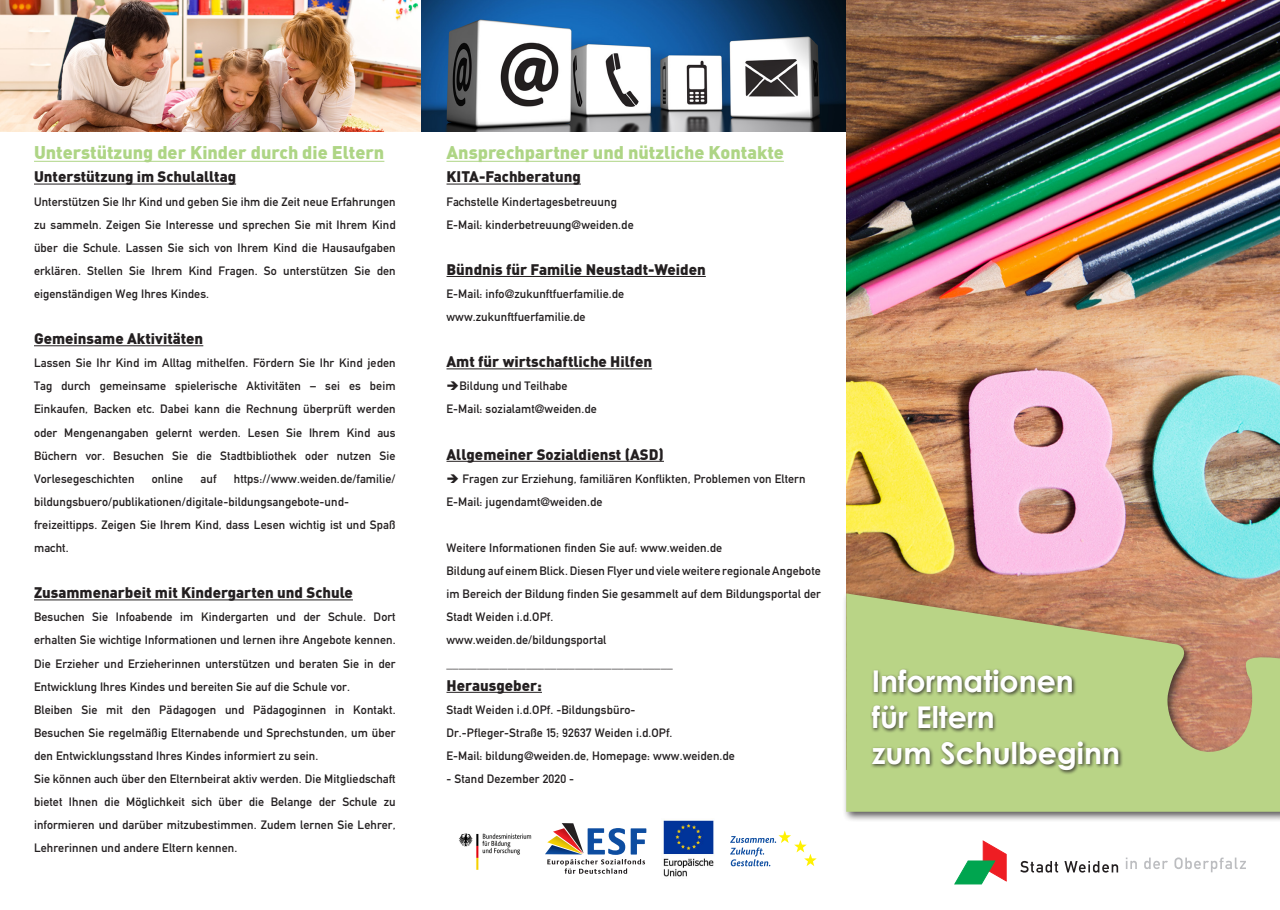
<style>
.page{position:relative;width:1280px;height:910px;background:#fff}
.page>*{position:absolute;margin:0;border:0;box-sizing:border-box;transform-origin:0 0}
.Headline{font:700 30px "Century Gothic";color:#fff}
.SubHead_2{font:900 18px "DIN";color:#aed585}
.SubHead{font:900 15px "DIN";color:#231f20}
.Fließtext{font:12px/23.1px "DIN 1451 Mittelschrift Alt Regular";letter-spacing:.01em;color:#231f20;text-align:justify}
</style>
<div class="page">
<svg style="left:1126px;top:857px;width:11px;height:12px"></svg>
<svg style="left:1144px;top:857px;width:24px;height:12px"></svg>
<svg style="left:1174px;top:857px;width:72px;height:15px"></svg>
<svg style="left:955px;top:841px;width:51px;height:43px"></svg>
<svg style="left:1064px;top:861px;width:54px;height:12px"></svg>
<svg style="left:1020px;top:861px;width:38px;height:12px"></svg>
<img style="left:421px;top:0;width:425px;height:132px">
<img style="left:0;top:0;width:421px;height:132px">
<img style="left:846px;top:0;width:434px;height:590px">
<div style="left:842px;top:590px;width:438px;height:232px;background:#231f20;opacity:.75"></div>
<svg style="left:846px;top:593px;width:434px;height:219px;background:#bbba7b"></svg>
<div style="left:870px;top:668px;width:253px;height:107px;background:#231f20;opacity:.75"></div>
<hr style="left:34px;top:161px;width:350px;height:1px;background:#aed585">
<hr style="left:34px;top:184px;width:202px;height:1px;background:#231f20">
<hr style="left:34px;top:345px;width:169px;height:1px;background:#231f20">
<hr style="left:34px;top:599px;width:319px;height:1px;background:#231f20">
<hr style="left:446px;top:161px;width:338px;height:1px;background:#aed585">
<hr style="left:446px;top:184px;width:135px;height:1px;background:#231f20">
<hr style="left:446px;top:276px;width:260px;height:1px;background:#231f20">
<hr style="left:446px;top:368px;width:206px;height:1px;background:#231f20">
<hr style="left:446px;top:461px;width:218px;height:1px;background:#231f20">
<hr style="left:446px;top:692px;width:96px;height:1px;background:#231f20">
<svg style="left:545px;top:823px;width:101px;height:51px"></svg>
<svg style="left:730px;top:830px;width:87px;height:36px"></svg>
<img style="left:662px;top:820px;width:52px;height:57px">
<img style="left:459px;top:833px;width:73px;height:37px">
<p class="SubHead_2" style="left:34px;top:141px;width:352px">Unterstützung der Kinder durch die Eltern</p>
<p class="SubHead" style="left:34px;top:167px;width:204px">Unterstützung im Schulalltag</p>
<p class="Fließtext" style="left:34px;top:190px;width:363px">Unterstützen Sie Ihr Kind und geben Sie ihm die Zeit neue Erfahrungen zu sammeln. Zeigen Sie Interesse und sprechen Sie mit Ihrem Kind über die Schule. Lassen Sie sich von Ihrem Kind die Hausaufgaben erklären. Stellen Sie Ihrem Kind Fragen. So unterstützen Sie den eigenständigen Weg Ihres Kindes.</p>
<p class="SubHead" style="left:34px;top:329px;width:171px">Gemeinsame Aktivitäten</p>
<p class="Fließtext" style="left:34px;top:351px;width:363px">Lassen Sie Ihr Kind im Alltag mithelfen. Fördern Sie Ihr Kind jeden Tag durch gemeinsame spielerische Aktivitäten – sei es beim Einkaufen, Backen etc. Dabei kann die Rechnung überprüft werden oder Mengenangaben gelernt werden. Lesen Sie Ihrem Kind aus Büchern vor. Besuchen Sie die Stadtbibliothek oder nutzen Sie Vorlesegeschichten</p>
<p class="Fließtext" style="left:34px;top:467px;width:363px;text-indent:200px">https://www.weiden.de/familie/ bildungsbuero/publikationen/digitale-bildungsangebote-und-</p>
<p class="Fließtext" style="left:34px;top:513px;width:363px">freizeittipps. Zeigen Sie Ihrem Kind, dass Lesen wichtig ist und Spaß macht.</p>
<p class="SubHead" style="left:34px;top:583px;width:320px">Zusammenarbeit mit Kindergarten und Schule</p>
<p class="Fließtext" style="left:34px;top:606px;width:363px">Besuchen Sie Infoabende im Kindergarten und der Schule. Dort erhalten Sie wichtige Informationen und lernen ihre Angebote kennen.<br>Die Erzieher und Erzieherinnen unterstützen und beraten Sie in der Entwicklung Ihres Kindes und bereiten Sie auf die Schule vor.</p>
<p class="Fließtext" style="left:34px;top:698px;width:363px">Bleiben Sie mit den Pädagogen und Pädagoginnen in Kontakt.<br>Besuchen Sie regelmäßig Elternabende und Sprechstunden, um über den Entwicklungsstand Ihres Kindes informiert zu sein.</p>
<p class="Fließtext" style="left:34px;top:767px;width:363px">Sie können auch über den Elternbeirat aktiv werden. Die Mitgliedschaft bietet Ihnen die Möglichkeit sich über die Belange der Schule zu informieren und darüber mitzubestimmen. Zudem lernen Sie Lehrer, Lehrerinnen und andere Eltern kennen.</p>
<p class="Fließtext" style="left:152px;top:467px;width:33px">online</p>
<p class="Fließtext" style="left:201px;top:467px;width:17px">auf</p>
<p class="SubHead_2" style="left:446px;top:141px;width:339px">Ansprechpartner und nützliche Kontakte</p>
<p class="SubHead" style="left:446px;top:167px;width:136px">KITA-Fachberatung</p>
<p class="Fließtext" style="left:446px;top:190px;width:172px">Fachstelle Kindertagesbetreuung</p>
<p class="Fließtext" style="left:446px;top:213px;width:189px">E-Mail: kinderbetreuung@weiden.de</p>
<p class="SubHead" style="left:446px;top:259px;width:261px">Bündnis für Familie Neustadt-Weiden</p>
<p class="Fließtext" style="left:446px;top:282px;width:179px">E-Mail: info@zukunftfuerfamilie.de</p>
<p class="Fließtext" style="left:446px;top:305px;width:141px">www.zukunftfuerfamilie.de</p>
<p class="SubHead" style="left:446px;top:352px;width:207px">Amt für wirtschaftliche Hilfen</p>
<p class="Fließtext" style="left:446px;top:375px;width:123px">➔Bildung und Teilhabe</p>
<p class="Fließtext" style="left:446px;top:398px;width:152px">E-Mail: sozialamt@weiden.de</p>
<p class="SubHead" style="left:446px;top:444px;width:219px">Allgemeiner Sozialdienst (ASD)</p>
<p class="Fließtext" style="left:446px;top:467px;width:360px">➔ Fragen zur Erziehung, familiären Konflikten, Problemen von Eltern</p>
<p class="Fließtext" style="left:446px;top:490px;width:157px">E-Mail: jugendamt@weiden.de</p>
<p class="Fließtext" style="left:446px;top:536px;width:277px">Weitere Informationen finden Sie auf: www.weiden.de</p>
<p class="Fließtext" style="left:446px;top:559px;width:376px">Bildung auf einem Blick. Diesen Flyer und viele weitere regionale Angebote im Bereich der Bildung finden Sie gesammelt auf dem Bildungsportal der Stadt Weiden i.d.OPf.</p>
<p class="Fließtext" style="left:446px;top:629px;width:161px">www.weiden.de/bildungsportal</p>
<p class="Fließtext" style="left:446px;top:652px;width:228px">_____________________________________</p>
<p class="SubHead" style="left:446px;top:675px;width:97px">Herausgeber:</p>
<p class="Fließtext" style="left:446px;top:698px;width:190px">Stadt Weiden i.d.OPf. -Bildungsbüro-</p>
<p class="Fließtext" style="left:446px;top:721px;width:227px">Dr.-Pfleger-Straße 15; 92637 Weiden i.d.OPf.</p>
<p class="Fließtext" style="left:446px;top:744px;width:290px">E-Mail: bildung@weiden.de, Homepage: www.weiden.de</p>
<p class="Fließtext" style="left:446px;top:767px;width:129px">- Stand Dezember 2020 -</p>
<p class="Headline" style="left:872px;top:659px;width:204px">Informationen</p>
<p class="Headline" style="left:872px;top:695px;width:124px">für Eltern</p>
<p class="Headline" style="left:872px;top:731px;width:250px">zum Schulbeginn</p>
</div>
